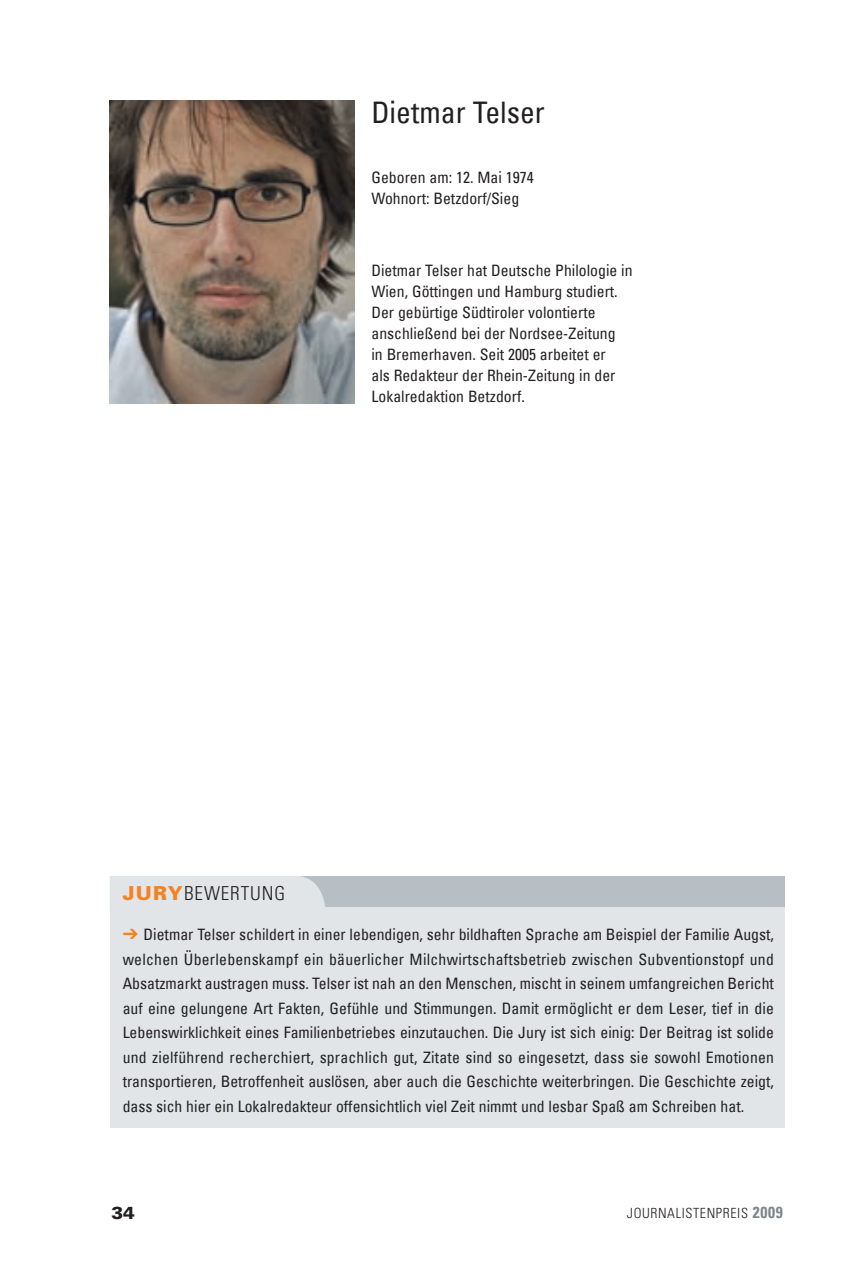
<style>
.page{position:relative;width:868px;height:1266px;background:#fff}
.page>*{position:absolute;margin:0;border:0;box-sizing:border-box;transform-origin:0 0}
.t1{font:condensed 29.75px "Univers";color:#231f20}
.t2{font:300 condensed 19.25px "Univers";letter-spacing:.045em;color:#231f20}
.t3{font:900 17.5px "Univers";color:#231f20}
.t4{font:condensed 15.75px/24.5px "Univers";color:#231f20}
.t5{font:300 condensed 14px "Univers";letter-spacing:.045em;color:#231f20}
.s1{font-weight:900;font-stretch:normal;color:#f58220}
.s2{color:#f58220}
.s3{font-weight:700;font-size:15.75px;color:#7c858b}
</style>
<div class="page">
<div style="left:110px;top:876px;width:674px;height:148px;background:#b8bfc4"></div>
<div style="left:110px;top:907px;width:674px;height:220px;background:#e1e5e7"></div>
<div style="left:110px;top:876px;width:215px;height:31px;background:#e1e5e7"></div>
<img style="left:110px;top:100px;width:245px;height:303px">
<h1 class="t1" style="left:371px;top:93px;width:175px">Dietmar Telser</h1>
<p class="t4" style="left:371px;top:166px;width:164px;line-height:21px">Geboren am: 12. Mai 1974<br>Wohnort: Betzdorf/Sieg</p>
<p class="t4" style="left:371px;top:259px;width:263px;line-height:21px">Dietmar Telser hat Deutsche Philologie in Wien, Göttingen und Hamburg studiert.<br>Der gebürtige Südtiroler volontierte anschließend bei der Nordsee-Zeitung<br>in Bremerhaven. Seit 2005 arbeitet er<br>als Redakteur der Rhein-Zeitung in der Lokalredaktion Betzdorf.</p>
<p class="t2" style="left:123px;top:886px;width:164px"><span class="s1">JURY</span>BEWERTUNG</p>
<p class="t4" style="left:123px;top:921px;width:653px;text-align:justify"><span class="s2">➔</span> Dietmar Telser schildert in einer lebendigen, sehr bildhaften Sprache am Beispiel der Familie Augst, welchen Überlebenskampf ein bäuerlicher Milchwirtschaftsbetrieb zwischen Subventionstopf und Absatzmarkt austragen muss. Telser ist nah an den Menschen, mischt in seinem umfangreichen Bericht auf eine gelungene Art Fakten, Gefühle und Stimmungen. Damit ermöglicht er dem Leser, tief in die Lebenswirklichkeit eines Familienbetriebes einzutauchen. Die Jury ist sich einig: Der Beitrag ist solide und zielführend recherchiert, sprachlich gut, Zitate sind so eingesetzt, dass sie sowohl Emotionen transportieren, Betroffenheit auslösen, aber auch die Geschichte weiterbringen. Die Geschichte zeigt, dass sich hier ein Lokalredakteur offensichtlich viel Zeit nimmt und lesbar Spaß am Schreiben hat.</p>
<p class="t3" style="left:111px;top:1206px;width:25px">34</p>
<p class="t5" style="left:627px;top:1207px;width:157px">JOURNALISTENPREIS <span class="s3">2009</span></p>
</div>
